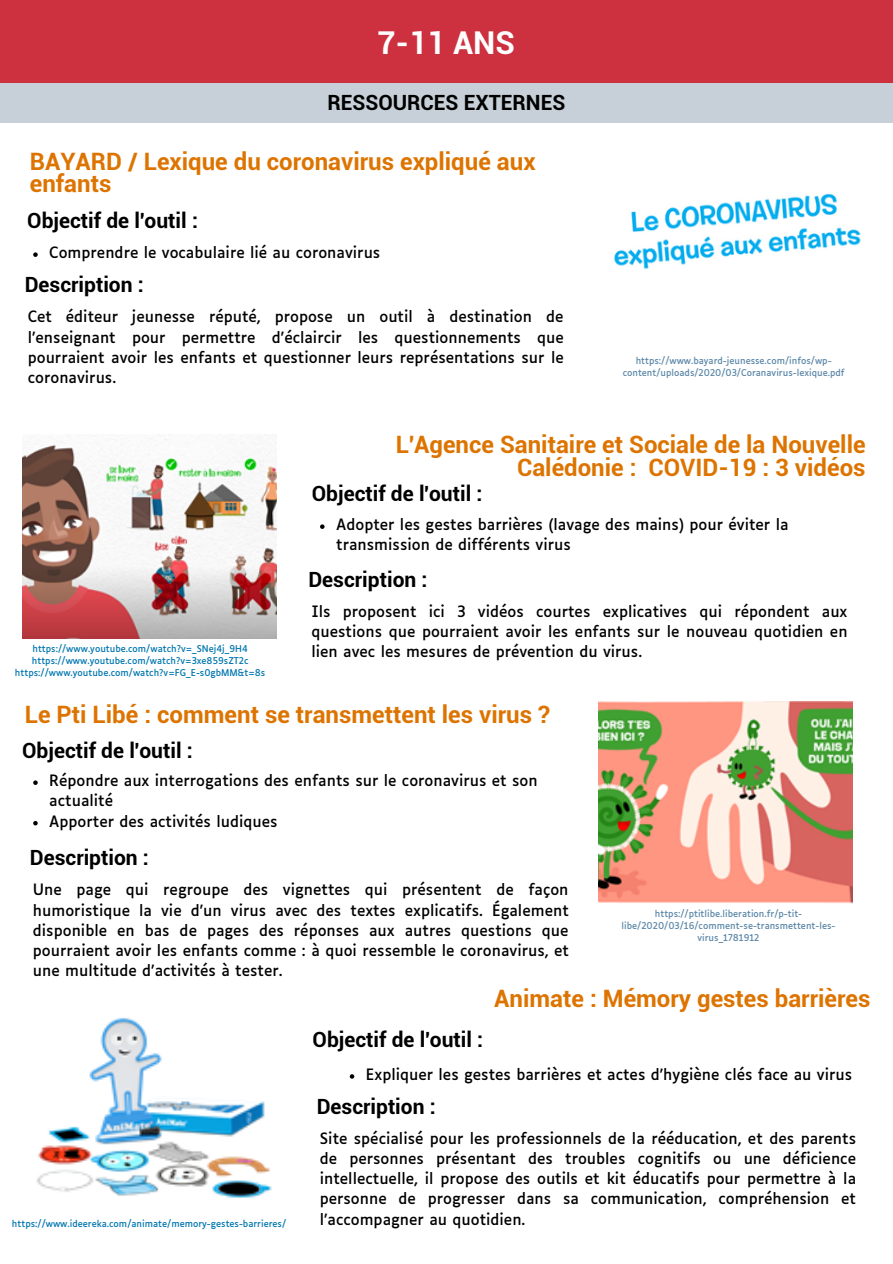
<style>
.page{position:relative;width:893px;height:1264px;background:#fff}
.page>*{position:absolute;margin:0;border:0;box-sizing:border-box;transform-origin:0 0}
.t1{font:700 31.5px "Roboto";color:#fefefe}
.t2{font:700 24px/21.3px "Roboto";color:#dd7400}
.t3{font:700 21px "Roboto";color:#000}
.t4{font:15px/20.2px "Luciole";color:#000;text-align:justify}
.t5{font:9px/12.3px "Luciole";color:#0076af;text-align:center}
.t6{font:9px/11.7px "Luciole";color:#5b87a8;text-align:center}
</style>
<div class="page">
<img style="left:22px;top:434px;width:254px;height:204px">
<div style="left:0;top:1px;width:892px;height:86px;background:#cd303e"></div>
<div style="left:0;top:83px;width:892px;height:40px;background:#c7d0d8"></div>
<img style="left:598px;top:701px;width:254px;height:203px">
<img style="left:36px;top:1018px;width:236px;height:180px">
<img style="left:614px;top:193px;width:247px;height:76px">
<svg style="left:33px;top:252px;width:5px;height:5px"></svg>
<svg style="left:320px;top:524px;width:4px;height:5px"></svg>
<svg style="left:33px;top:780px;width:5px;height:5px"></svg>
<svg style="left:33px;top:821px;width:5px;height:4px"></svg>
<svg style="left:350px;top:1074px;width:4px;height:4px"></svg>
<h1 class="t1" style="left:377px;top:25px;width:139px">7-11 ANS</h1>
<h3 class="t3" style="left:327px;top:90px;width:239px">RESSOURCES EXTERNES</h3>
<h2 class="t2" style="left:30px;top:151px;width:507px">BAYARD / Lexique du coronavirus expliqué aux enfants</h2>
<h3 class="t3" style="left:27px;top:208px;width:172px">Objectif de l'outil :</h3>
<p class="t4" style="left:49px;top:244px;width:332px">Comprendre le vocabulaire lié au coronavirus</p>
<h3 class="t3" style="left:25px;top:273px;width:121px">Description :</h3>
<p class="t4" style="left:28px;top:308px;width:537px">Cet éditeur jeunesse réputé, propose un outil à destination de l’enseignant pour permettre d’éclaircir les questionnements que pourraient avoir les enfants et questionner leurs représentations sur le coronavirus.</p>
<p class="t6" style="left:622px;top:355px;width:223px">https://www.bayard-jeunesse.com/infos/wp&shy;content/uploads/2020/03/Coranavirus-lexique.pdf</p>
<h2 class="t2" style="left:396px;top:433px;width:471px;line-height:23.5px;text-align:right">L'Agence Sanitaire et Sociale de la Nouvelle<br>Calédonie : COVID-19 : 3 vidéos</h2>
<h3 class="t3" style="left:312px;top:481px;width:172px">Objectif de l'outil :</h3>
<p class="t4" style="left:336px;top:515px;width:454px">Adopter les gestes barrières (lavage des mains) pour éviter la transmission de différents virus</p>
<h3 class="t3" style="left:308px;top:567px;width:121px">Description :</h3>
<p class="t4" style="left:311px;top:602px;width:537px">Ils proposent ici 3 vidéos courtes explicatives qui répondent aux questions que pourraient avoir les enfants sur le nouveau quotidien en lien avec les mesures de prévention du virus.</p>
<p class="t5" style="left:15px;top:643px;width:252px">https://www.youtube.com/watch?v=_SNej4j_9H4 https://www.youtube.com/watch?v=3xe859sZT2c https://www.youtube.com/watch?v=FG_E-s0gbMM&amp;t=8s</p>
<h2 class="t2" style="left:25px;top:704px;width:527px">Le Pti Libé : comment se transmettent les virus ?</h2>
<h3 class="t3" style="left:22px;top:738px;width:172px">Objectif de l'outil :</h3>
<p class="t4" style="left:49px;top:771px;width:490px;text-align:left">Répondre aux interrogations des enfants sur le coronavirus et son actualité<br>Apporter des activités ludiques</p>
<h3 class="t3" style="left:30px;top:845px;width:121px">Description :</h3>
<p class="t4" style="left:33px;top:880px;width:537px">Une page qui regroupe des vignettes qui présentent de façon humoristique la vie d’un virus avec des textes explicatifs. Également disponible en bas de pages des réponses aux autres questions que pourraient avoir les enfants comme : à quoi ressemble le coronavirus, et une multitude d’activités à tester.</p>
<p class="t6" style="left:621px;top:908px;width:215px">https://ptitlibe.liberation.fr/p-tit&shy;libe/2020/03/16/comment-se-transmettent-les&shy;virus_1781912</p>
<h2 class="t2" style="left:494px;top:987px;width:377px">Animate : Mémory gestes barrières</h2>
<p class="t5" style="left:12px;top:1218px;width:276px">https://www.ideereka.com/animate/memory-gestes-barrieres/</p>
<h3 class="t3" style="left:312px;top:1027px;width:172px">Objectif de l'outil :</h3>
<p class="t4" style="left:366px;top:1065px;width:487px">Expliquer les gestes barrières et actes d’hygiène clés face au virus</p>
<h3 class="t3" style="left:316px;top:1094px;width:121px">Description :</h3>
<p class="t4" style="left:320px;top:1129px;width:538px">Site spécialisé pour les professionnels de la rééducation, et des parents de personnes présentant des troubles cognitifs ou une déficience intellectuelle, il propose des outils et kit éducatifs pour permettre à la personne de progresser dans sa communication, compréhension et l’accompagner au quotidien.</p>
</div>
